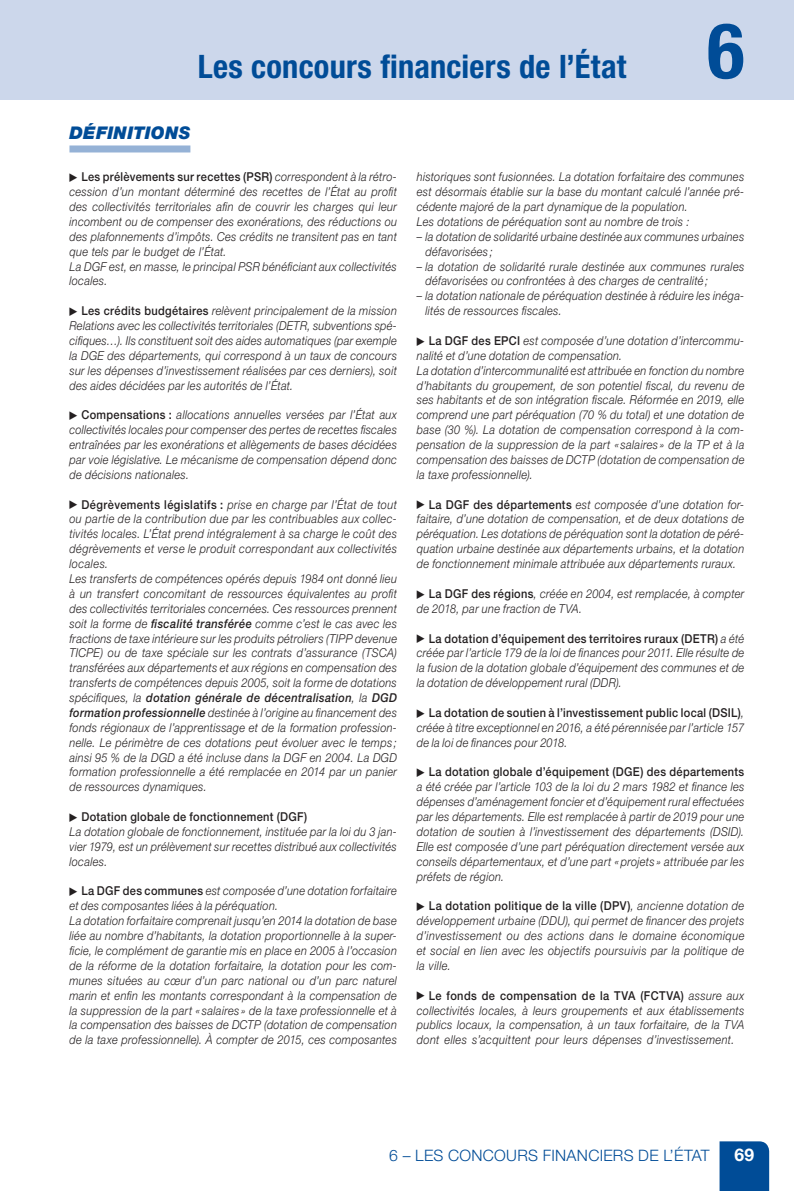
<style>
.page{position:relative;width:794px;height:1191px;background:#fff}
.page>*{position:absolute;margin:0;border:0;box-sizing:border-box;transform-origin:0 0}
.t1{font:700 condensed 77px "Helvetica Neue LT Std";color:#004c97}
.t2{font:700 condensed 32.38px "Helvetica Neue LT Std";letter-spacing:.01em;color:#004c97}
._03-Inter_1_intro{font:italic 900 17.5px "Helvetica Neue LT Std";letter-spacing:.015em;color:#004c97}
.t3{font:700 17.5px "Helvetica Neue LT Std";color:#fff}
.t4{font:300 15.75px "Helvetica Neue LT Std";color:#004c97}
._05-Définition_txt{font:italic 300 12.25px/14.9px "Helvetica Neue LT Std";letter-spacing:.03em;color:#231f20;text-align:justify;scale:.9 1}
.t5{font:500 12.25px "Helvetica Neue LT Std";letter-spacing:.03em;color:#231f20;scale:.9 1}
.s1{font-family:"Universal Newswith Comm Pi";font-weight:400;font-style:normal;font-size:8.75px}
.s2{font-weight:500;font-style:normal}
.s3{font-weight:500}
.s4{font-family:"Universal Newswith Comm Pi";font-weight:400;font-size:8.75px}
</style>
<div class="page">
<div style="left:0;top:0;width:794px;height:99px;background:#ccd7eb"></div>
<div style="left:719px;top:1141px;width:50px;height:50px;background:#004c97"></div>
<div style="left:69px;top:145px;width:121px;height:7px;background:#95b2d6"></div>
<h2 class="t2" style="left:198px;top:47px;width:197px">Les concours financiersdel’Éta</h2>
<h1 class="t1" style="left:707px;top:4px;width:38px">6</h1>
<p class="_03-Inter_1_intro" style="left:69px;top:122px;width:122px">DÉFINITIONS</p>
<p class="_05-Définition_txt" style="left:69px;top:169px;width:365px"><span class="s1">0</span> <span class="s2">Les prélèvements sur recettes (PSR)</span> correspondent à la rétro&shy;cession d’un montant déterminé des recettes de l’État au profit des collectivités territoriales afin de couvrir les charges qui leur incombent ou de compenser des exonérations, des réductions ou des plafonnements d’impôts. Ces crédits ne transitent pas en tant que tels par le budget de l’État.</p>
<p class="_05-Définition_txt" style="left:69px;top:258px;width:365px">La DGF est, en masse, le principal PSR bénéficiant aux collectivités locales.</p>
<p class="_05-Définition_txt" style="left:69px;top:303px;width:365px"><span class="s1">0</span> <span class="s2">Les crédits budgétaires</span> relèvent principalement de la mission Relations avec les collectivités territoriales (DETR, subventions spé&shy;cifiques…). Ils constituent soit des aides automatiques (par exemple la DGE des départements, qui correspond à un taux de concours sur les dépenses d’investissement réalisées par ces derniers), soit des aides décidées par les autorités de l’État.</p>
<p class="_05-Définition_txt" style="left:69px;top:407px;width:365px"><span class="s1">0</span> <span class="s2">Compensations :</span> allocations annuelles versées par l’État aux collectivités locales pour compenser des pertes de recettes fiscales entraînées par les exonérations et allègements de bases décidées par voie législative. Le mécanisme de compensation dépend donc de décisions nationales.</p>
<p class="_05-Définition_txt" style="left:69px;top:496px;width:365px"><span class="s1">0</span> <span class="s2">Dégrèvements législatifs :</span> prise en charge par l’État de tout ou partie de la contribution due par les contribuables aux collec&shy;tivités locales. L’État prend intégralement à sa charge le coût des dégrèvements et verse le produit correspondant aux collectivités locales.</p>
<p class="_05-Définition_txt" style="left:69px;top:571px;width:365px">Les transferts de compétences opérés depuis 1984 ont donné lieu à un transfert concomitant de ressources équivalentes au profit des collectivités territoriales concernées. Ces ressources prennent soit la forme de <span class="s3">fiscalité transférée</span> comme c’est le cas avec les fractions de taxe intérieure sur les produits pétroliers (TIPP devenue TICPE) ou de taxe spéciale sur les contrats d’assurance (TSCA) transférées aux départements et aux régions en compensation des transferts de compétences depuis 2005, soit la forme de dotations spécifiques, la <span class="s3">dotation générale de décentralisation</span>, la <span class="s3">DGD formation professionnelle</span> destinée à l’origine au financement des fonds régionaux de l’apprentissage et de la formation profession&shy;nelle. Le périmètre de ces dotations peut évoluer avec le temps ; ainsi 95 % de la DGD a été incluse dans la DGF en 2004. La DGD formation professionnelle a été remplacée en 2014 par un panier de ressources dynamiques.</p>
<p class="t5" style="left:69px;top:809px;width:266px"><span class="s4">0</span> Dotation globale de fonctionnement (DGF)</p>
<p class="_05-Définition_txt" style="left:69px;top:824px;width:365px">La dotation globale de fonctionnement, instituée par la loi du 3 jan&shy;vier 1979, est un prélèvement sur recettes distribué aux collectivités locales.</p>
<p class="_05-Définition_txt" style="left:69px;top:883px;width:365px"><span class="s1">0</span> <span class="s2">La DGF des communes</span> est composée d’une dotation forfaitaire et des composantes liées à la péréquation.</p>
<p class="_05-Définition_txt" style="left:69px;top:913px;width:365px">La dotation forfaitaire comprenait jusqu’en 2014 la dotation de base liée au nombre d’habitants, la dotation proportionnelle à la super&shy;ficie, le complément de garantie mis en place en 2005 à l’occasion de la réforme de la dotation forfaitaire, la dotation pour les com&shy;munes situées au cœur d’un parc national ou d’un parc naturel marin et enfin les montants correspondant à la compensation de la suppression de la part « salaires » de la taxe professionnelle et à la compensation des baisses de DCTP (dotation de compensation de la taxe professionnelle). À compter de 2015, ces composantes</p>
<p class="_05-Définition_txt" style="left:417px;top:169px;width:365px">historiques sont fusionnées. La dotation forfaitaire des communes est désormais établie sur la base du montant calculé l’année pré&shy;cédente majoré de la part dynamique de la population.</p>
<p class="_05-Définition_txt" style="left:417px;top:214px;width:304px">Les dotations de péréquation sont au nombre de trois :</p>
<p class="_05-Définition_txt" style="left:425px;top:229px;width:356px;text-indent:-9px">– la dotation de solidarité urbaine destinée aux communes urbaines défavorisées ;</p>
<p class="_05-Définition_txt" style="left:425px;top:258px;width:356px;text-indent:-9px">– la dotation de solidarité rurale destinée aux communes rurales défavorisées ou confrontées à des charges de centralité ;</p>
<p class="_05-Définition_txt" style="left:425px;top:288px;width:356px;text-indent:-9px">– la dotation nationale de péréquation destinée à réduire les inéga&shy;lités de ressources fiscales.</p>
<p class="_05-Définition_txt" style="left:417px;top:333px;width:365px"><span class="s1">0</span> <span class="s2">La DGF des EPCI</span> est composée d’une dotation d’intercommu&shy;nalité et d’une dotation de compensation.</p>
<p class="_05-Définition_txt" style="left:417px;top:363px;width:365px">La dotation d’intercommunalité est attribuée en fonction du nombre d’habitants du groupement, de son potentiel fiscal, du revenu de ses habitants et de son intégration fiscale. Réformée en 2019, elle comprend une part péréquation (70 % du total) et une dotation de base (30 %). La dotation de compensation correspond à la com&shy;pensation de la suppression de la part « salaires » de la TP et à la compensation des baisses de DCTP (dotation de compensation de la taxe professionnelle).</p>
<p class="_05-Définition_txt" style="left:417px;top:496px;width:365px"><span class="s1">0</span> <span class="s2">La DGF des départements</span> est composée d’une dotation for&shy;faitaire, d’une dotation de compensation, et de deux dotations de péréquation. Les dotations de péréquation sont la dotation de péré&shy;quation urbaine destinée aux départements urbains, et la dotation de fonctionnement minimale attribuée aux départements ruraux.</p>
<p class="_05-Définition_txt" style="left:417px;top:586px;width:365px"><span class="s1">0</span> <span class="s2">La DGF des régions</span>, créée en 2004, est remplacée, à compter de 2018, par une fraction de TVA.</p>
<p class="_05-Définition_txt" style="left:417px;top:630px;width:365px"><span class="s1">0</span> <span class="s2">La dotation d’équipement des territoires ruraux (DETR)</span> a été créée par l’article 179 de la loi de finances pour 2011. Elle résulte de la fusion de la dotation globale d’équipement des communes et de la dotation de développement rural (DDR).</p>
<p class="_05-Définition_txt" style="left:417px;top:705px;width:365px"><span class="s1">0</span> <span class="s2">La dotation de soutien à l’investissement public local (DSIL)</span>, créée à titre exceptionnel en 2016, a été pérennisée par l’article 157 de la loi de finances pour 2018.</p>
<p class="_05-Définition_txt" style="left:417px;top:764px;width:365px"><span class="s1">0</span> <span class="s2">La dotation globale d’équipement (DGE) des départements </span>a été créée par l’article 103 de la loi du 2 mars 1982 et finance les dépenses d’aménagement foncier et d’équipement rural effectuées par les départements. Elle est remplacée à partir de 2019 pour une dotation de soutien à l’investissement des départements (DSID).<br>Elle est composée d’une part péréquation directement versée aux conseils départementaux, et d’une part «projets » attribuée par les préfets de région.</p>
<p class="_05-Définition_txt" style="left:417px;top:898px;width:365px"><span class="s1">0</span> <span class="s2">La dotation politique de la ville (DPV)</span>, ancienne dotation de développement urbaine (DDU), qui permet de financer des projets d’investissement ou des actions dans le domaine économique et social en lien avec les objectifs poursuivis par la politique de la ville.</p>
<p class="_05-Définition_txt" style="left:417px;top:987px;width:365px"><span class="s1">0</span> <span class="s2">Le fonds de compensation de la TVA (FCTVA)</span> assure aux collectivités locales, à leurs groupements et aux établissements publics locaux, la compensation, à un taux forfaitaire, de la TVA dont elles s’acquittent pour leurs dépenses d’investissement.</p>
<p class="t4" style="left:389px;top:1146px;width:71px">6 – LES CONCOURS</p>
<p class="t4" style="left:543px;top:1146px;width:10px">FINANCIERS</p>
<p class="t4" style="left:638px;top:1146px;width:56px">DE L’ÉTAT</p>
<h3 class="t3" style="left:734px;top:1144px;width:21px">69</h3>
</div>
